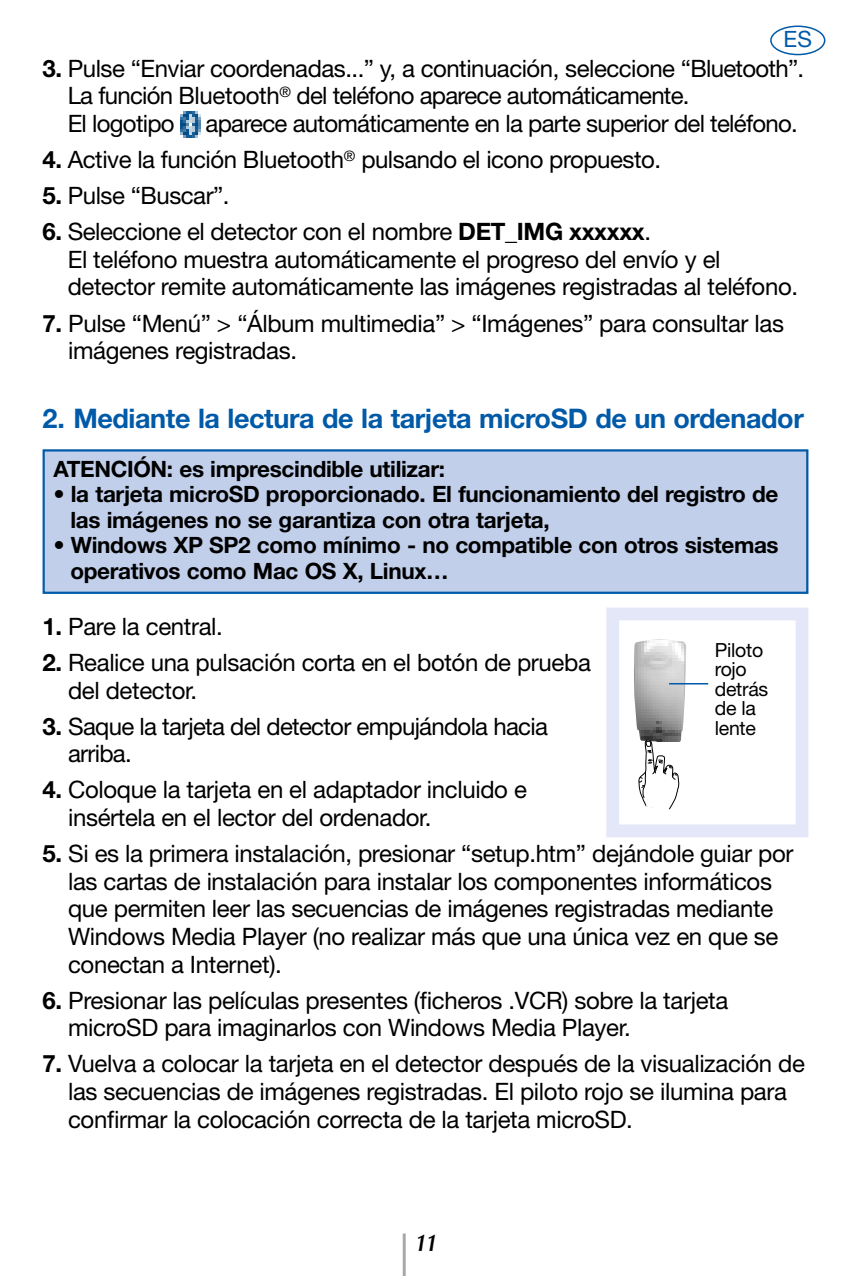
<style>
.page{position:relative;width:851px;height:1276px;background:#fff}
.page>*{position:absolute;margin:0;border:0;box-sizing:border-box;transform-origin:0 0}
.t1{font:700 27px "Helvetica Neue LT Com";letter-spacing:-.015em;color:#005aa8}
.t2{font:24px/27.6px "Helvetica Neue LT Com";letter-spacing:-.015em;color:#000}
.t3{font:italic 700 24px "Optima";color:#000;scale:.8 1}
.t4{font:700 22.5px/25.5px "Helvetica Neue LT Com";letter-spacing:-.015em;color:#000}
.t5{font:22.5px "Helvetica Neue LT Com";color:#005aa8}
.t6{font:19.5px/19.5px "Helvetica Neue LT Com";letter-spacing:-.015em;color:#000}
.s1{font-weight:700}
</style>
<div class="page">
<div style="left:770px;top:26px;width:55px;height:29px;border:3px solid #005aa8;border-radius:50%"></div>
<hr style="left:402px;top:1233px;width:3px;height:43px;background:#a8a8a8">
<div style="left:606px;top:607px;width:202px;height:230px;border:13px solid #e4e7f7"></div>
<img style="left:634px;top:639px;width:52px;height:102px">
<svg style="left:638px;top:738px;width:41px;height:72px"></svg>
<img style="left:180px;top:112px;width:20px;height:25px">
<hr style="left:669px;top:683px;width:39px;height:1px;background:#005aa8">
<div style="left:45px;top:451px;width:761px;height:140px;background:#c1cfeb"></div>
<div style="left:43px;top:449px;width:765px;height:145px;border:2px solid #005aa8"></div>
<div style="left:626px;top:730px;width:11px;height:15px;background:#fff"></div>
<p class="t5" style="left:783px;top:26px;width:30px">ES</p>
<p class="t2" style="left:68px;top:54px;width:737px;text-indent:-25px"><span class="s1">3.</span> Pulse “Enviar coordenadas...” y, a continuación, seleccione “Bluetooth”.<br>La función Bluetooth<sup>®</sup> del teléfono aparece automáticamente.<br>El logotipo</p>
<p class="t2" style="left:205px;top:110px;width:593px">aparece automáticamente en la parte superior del teléfono.</p>
<p class="t2" style="left:43px;top:146px;width:620px"><span class="s1">4.</span> Active la función Bluetooth<sup>®</sup> pulsando el icono propuesto.</p>
<p class="t2" style="left:43px;top:182px;width:188px"><span class="s1">5.</span> Pulse “Buscar”.</p>
<p class="t2" style="left:68px;top:218px;width:731px;text-indent:-25px"><span class="s1">6.</span> Seleccione el detector con el nombre <span class="s1">DET_IMG xxxxxx</span>.<br>El teléfono muestra automáticamente el progreso del envío y el detector remite automáticamente las imágenes registradas al teléfono.</p>
<p class="t2" style="left:68px;top:309px;width:717px;text-indent:-25px"><span class="s1">7.</span> Pulse “Menú” &gt; “Álbum multimedia” &gt; “Imágenes” para consultar las imágenes registradas.</p>
<p class="t1" style="left:43px;top:403px;width:762px">2. Mediante la lectura de la tarjeta microSD de un ordenador</p>
<p class="t4" style="left:53px;top:456px;width:393px">ATENCIÓN: es imprescindible utilizar:</p>
<p class="t4" style="left:70px;top:481px;width:709px;text-indent:-17px">• la tarjeta microSD proporcionado. El funcionamiento del registro de las imágenes no se garantiza con otra tarjeta,</p>
<p class="t4" style="left:70px;top:532px;width:709px;text-indent:-17px">• Windows XP SP2 como mínimo - no compatible con otros sistemas operativos como Mac OS X, Linux…</p>
<p class="t2" style="left:43px;top:612px;width:182px"><span class="s1">1.</span> Pare la central.</p>
<p class="t2" style="left:68px;top:648px;width:524px;text-indent:-26px"><span class="s1">2.</span> Realice una pulsación corta en el botón de prueba del detector.</p>
<p class="t2" style="left:68px;top:712px;width:481px;text-indent:-26px"><span class="s1">3.</span> Saque la tarjeta del detector empujándola hacia arriba.</p>
<p class="t2" style="left:68px;top:776px;width:460px;text-indent:-26px"><span class="s1">4.</span> Coloque la tarjeta en el adaptador incluido e insértela en el lector del ordenador.</p>
<p class="t2" style="left:68px;top:839px;width:726px;text-indent:-25px"><span class="s1">5.</span> Si es la primera instalación, presionar “setup.htm” dejándole guiar por las cartas de instalación para instalar los componentes informáticos que permiten leer las secuencias de imágenes registradas mediante Windows Media Player (no realizar más que una única vez en que se conectan a Internet).</p>
<p class="t2" style="left:68px;top:986px;width:661px;text-indent:-25px"><span class="s1">6.</span> Presionar las películas presentes (ficheros .VCR) sobre la tarjeta microSD para imaginarlos con Windows Media Player.</p>
<p class="t2" style="left:68px;top:1050px;width:738px;text-indent:-25px"><span class="s1">7.</span> Vuelva a colocar la tarjeta en el detector después de la visualización de las secuencias de imágenes registradas. El piloto rojo se ilumina para confirmar la colocación correcta de la tarjeta microSD.</p>
<p class="t6" style="left:714px;top:640px;width:55px">Piloto rojo detrás de la lente</p>
<p class="t3" style="left:415px;top:1229px;width:28px">11</p>
</div>
